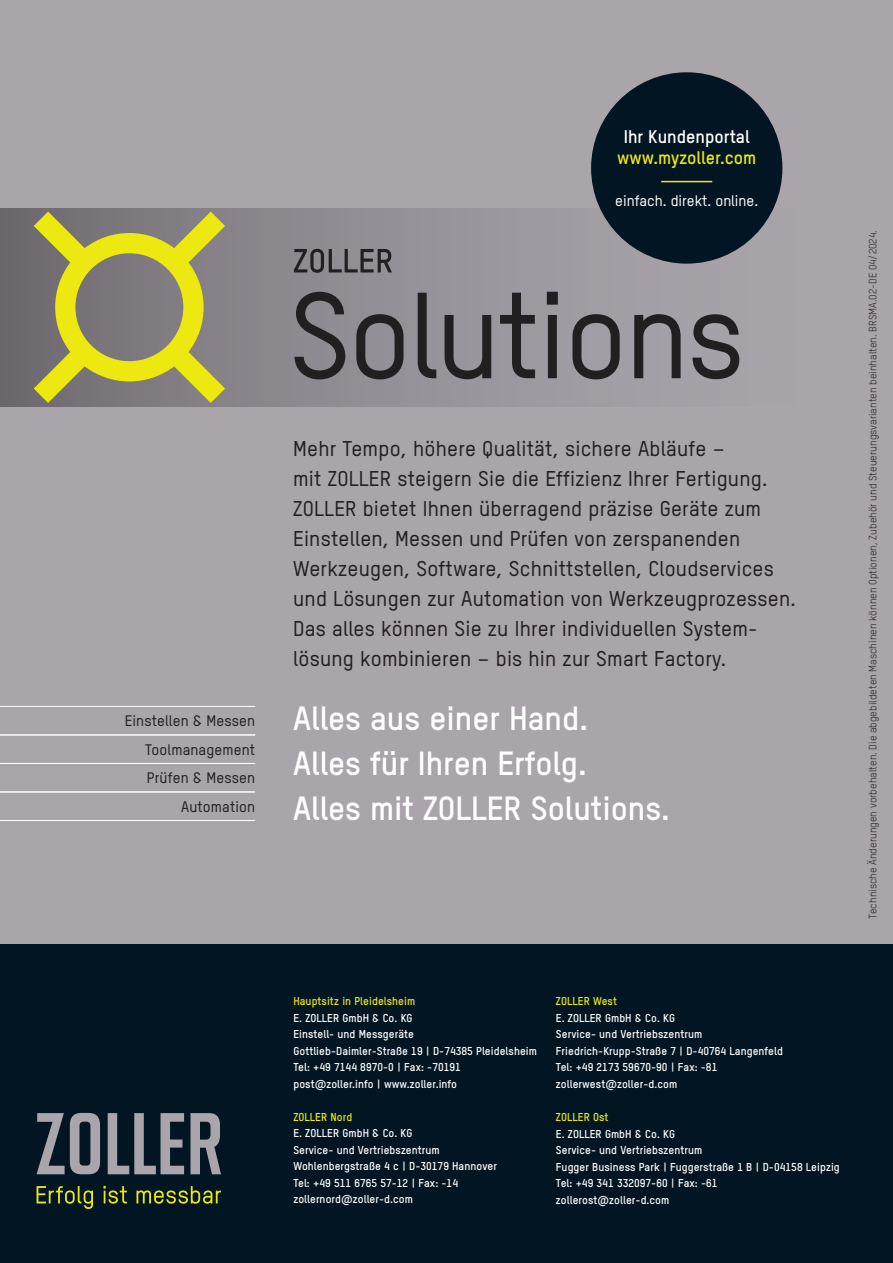
<style>
.page{position:relative;width:893px;height:1263px;background:#fff}
.page>*{position:absolute;margin:0;border:0;box-sizing:border-box;transform-origin:0 0}
.t1{font:500 120px "TSTARPRO";letter-spacing:-.02em;color:#231f20}
.t2{font:700 33px/45px "TSTARPRO";color:#fff}
.t3{font:500 21px/30px "TSTARPRO";letter-spacing:.01em;color:#231f20}
.t4{font:700 18px "TSTARPRO";color:#ece810}
.t5{font:700 18px "TSTARPRO";color:#fff}
.t6{font:500 15px/28.5px "TSTARPRO";letter-spacing:.01em;color:#231f20;text-align:right}
.t7{font:500 15px "TSTARPRO";color:#fff}
.t8{font:700 11.25px/16.5px "TSTARPRO";letter-spacing:.005em;color:#fff}
.t9{font:700 11.25px "TSTARPRO";letter-spacing:.005em;color:#ece810}
.t10{font:10.5px "TSTARPRO";color:#231f20}
</style>
<div class="page">
<div style="left:0;top:0;width:893px;height:944px;background:#aaa4ab"></div>
<div style="left:0;top:208px;width:893px;height:198px;background:linear-gradient(to right,#767177,#b3adb5)"></div>
<svg style="left:34px;top:212px;width:191px;height:191px;background:#a19d58"></svg>
<div style="left:0;top:944px;width:893px;height:319px;background:#011622"></div>
<hr style="left:0;top:706px;width:255px;height:1px;background:#fff">
<hr style="left:0;top:735px;width:255px;height:1px;background:#fff">
<hr style="left:0;top:734px;width:255px;height:1px;background:#fff">
<hr style="left:0;top:763px;width:255px;height:1px;background:#fff">
<hr style="left:0;top:792px;width:255px;height:1px;background:#fff">
<hr style="left:0;top:791px;width:255px;height:1px;background:#fff">
<hr style="left:0;top:820px;width:255px;height:1px;background:#fff">
<svg style="left:294px;top:249px;width:98px;height:24px;background:#686367"></svg>
<svg style="left:108px;top:1113px;width:76px;height:61px"></svg>
<svg style="left:190px;top:1113px;width:31px;height:61px"></svg>
<svg style="left:37px;top:1113px;width:63px;height:61px"></svg>
<svg style="left:37px;top:1186px;width:56px;height:23px"></svg>
<svg style="left:103px;top:1186px;width:24px;height:17px"></svg>
<svg style="left:136px;top:1186px;width:85px;height:18px"></svg>
<div style="left:591px;top:72px;width:191px;height:192px;background:#011622;border-radius:50%"></div>
<hr style="left:661px;top:181px;width:51px;height:1px;background:#ece810">
<h3 class="t6" style="left:125px;top:706px;width:132px">Einstellen &amp; Messen<br>Toolmanagement<br>Prüfen &amp; Messen<br>Automation</h3>
<h3 class="t5" style="left:624px;top:125px;width:127px">Ihr Kundenportal</h3>
<h3 class="t4" style="left:617px;top:146px;width:141px">www.myzoller.com</h3>
<h3 class="t7" style="left:615px;top:191px;width:144px">einfach. direkt. online.</h3>
<h1 class="t1" style="left:289px;top:255px;width:457px">Solutions</h1>
<p class="t3" style="left:293px;top:432px;width:504px">Mehr Tempo, höhere Qualität, sichere Abläufe –<br>mit ZOLLER steigern Sie die Effizienz Ihrer Fertigung.<br>ZOLLER bietet Ihnen überragend präzise Geräte zum Einstellen, Messen und Prüfen von zerspanenden Werkzeugen, Software, Schnittstellen, Cloudservices und Lösungen zur Automation von Werkzeugprozessen.<br>Das alles können Sie zu Ihrer individuellen System&shy;lösung kombinieren – bis hin zur Smart Factory.</p>
<h2 class="t2" style="left:293px;top:694px;width:378px">Alles aus einer Hand.<br>Alles für Ihren Erfolg.<br>Alles mit ZOLLER Solutions.</h2>
<p class="t10" style="left:866px;top:918px;width:690px;rotate:-90deg">Technische Änderungen vorbehalten. Die abgebildeten Maschinen können Optionen, Zubehör und Steuerungsvarianten beinhalten. BRSMA.02-DE 04/2024.</p>
<p class="t9" style="left:293px;top:994px;width:123px">Hauptsitz in Pleidelsheim</p>
<p class="t8" style="left:293px;top:1009px;width:245px">E. ZOLLER GmbH &amp; Co. KG<br>Einstell- und Messgeräte<br>Gottlieb-Daimler-Straße 19 | D-74385 Pleidelsheim Tel: +49 7144 8970-0 | Fax: -70191 post@zoller.info | www.zoller.info</p>
<p class="t9" style="left:293px;top:1109px;width:60px">ZOLLER Nord</p>
<p class="t8" style="left:293px;top:1124px;width:205px">E. ZOLLER GmbH &amp; Co. KG<br>Service- und Vertriebszentrum<br>Wohlenbergstraße 4 c | D-30179 Hannover<br>Tel: +49 511 6765 57-12 | Fax: -14 zollernord@zoller-d.com</p>
<p class="t9" style="left:556px;top:994px;width:63px">ZOLLER West</p>
<p class="t8" style="left:556px;top:1009px;width:229px">E. ZOLLER GmbH &amp; Co. KG<br>Service- und Vertriebszentrum<br>Friedrich-Krupp-Straße 7 | D-40764 Langenfeld<br>Tel: +49 2173 59670-90 | Fax: -81 zollerwest@zoller-d.com</p>
<p class="t9" style="left:556px;top:1109px;width:54px">ZOLLER Ost</p>
<p class="t8" style="left:556px;top:1125px;width:285px">E. ZOLLER GmbH &amp; Co. KG<br>Service- und Vertriebszentrum<br>Fugger Business Park | Fuggerstraße 1 B | D-04158 Leipzig Tel: +49 341 332097-60 | Fax: -61<br>zollerost@zoller-d.com</p>
</div>
